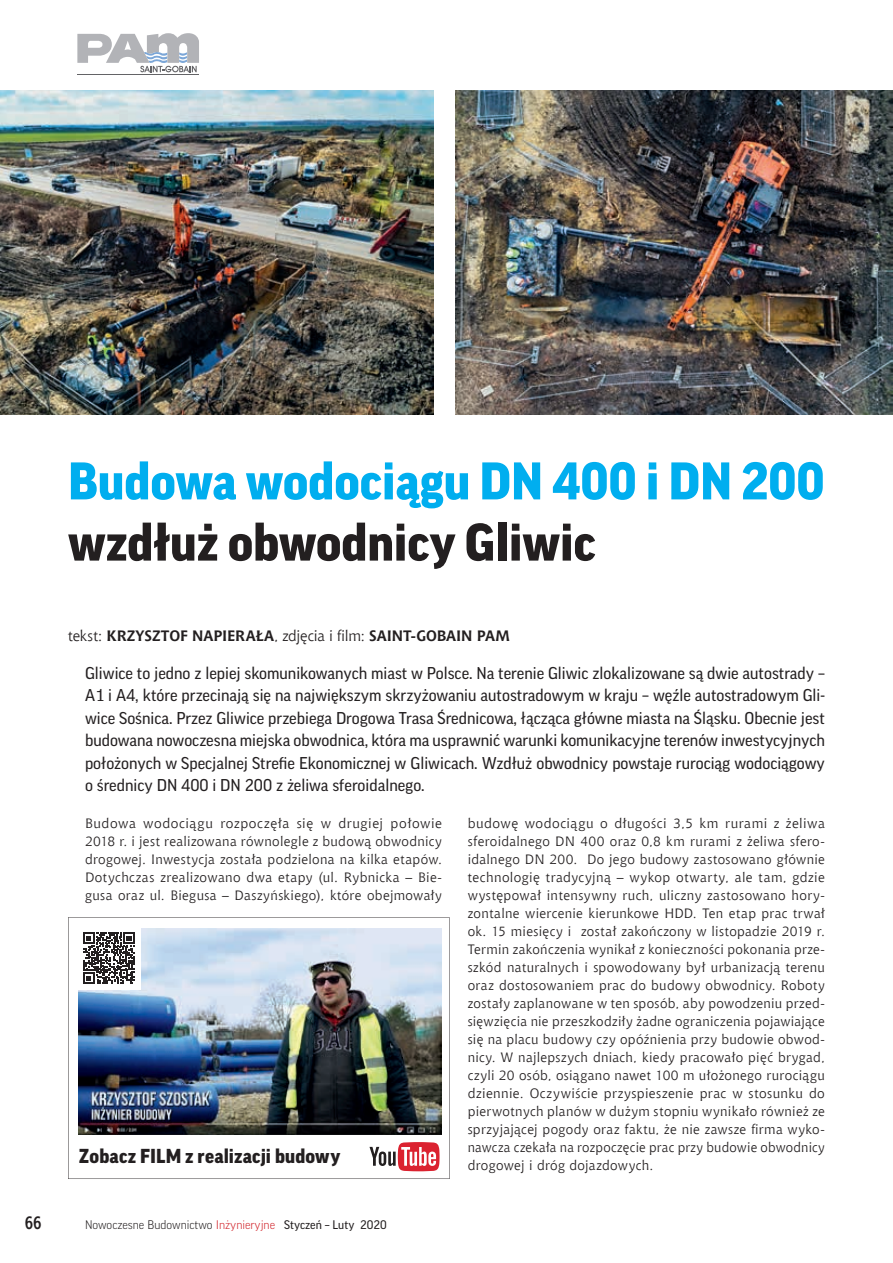
<style>
.page{position:relative;width:893px;height:1263px;background:#fff}
.page>*{position:absolute;margin:0;border:0;box-sizing:border-box;transform-origin:0 0}
.t1{font:900 51px "Good Pro";color:#00aeef}
.t2{font:900 51px "Good Pro";color:#231f20}
.t3{font:900 19.5px "Good Pro";letter-spacing:.01em;color:#231f20}
.t4{font:700 18px "Aerton Cnd EFN";color:#231f20}
.t5{font:16.5px/22.5px "Good Pro";color:#231f20;text-align:justify}
.t6{font:700 15px "Chianti EU";letter-spacing:-.005em;color:#231f20}
.t7{font:13.5px/18px "Chianti EU";letter-spacing:.025em;color:#231f20;text-align:justify}
.t8{font:300 12px "Good Pro";color:#231f20}
.s1{font-weight:400}
.s2{color:#d1232a}
</style>
<div class="page">
<svg style="left:68px;top:917px;width:382px;height:262px"></svg>
<svg style="left:369px;top:1142px;width:71px;height:29px"></svg>
<img style="left:79px;top:928px;width:363px;height:206px">
<div style="left:77px;top:926px;width:64px;height:64px;background:#fff"></div>
<svg style="left:84px;top:933px;width:50px;height:50px"></svg>
<img style="left:0;top:90px;width:434px;height:324px">
<img style="left:455px;top:90px;width:438px;height:324px">
<svg style="left:77px;top:33px;width:122px;height:39px"></svg>
<hr style="left:77px;top:75px;width:122px;height:1px;background:#636366">
<h1 class="t1" style="left:68px;top:452px;width:758px">Budowa wodociągu DN 400 i DN 200</h1>
<h1 class="t2" style="left:68px;top:514px;width:529px">wzdłuż obwodnicy Gliwic</h1>
<p class="t6" style="left:68px;top:626px;width:443px"><span class="s1">tekst:</span> KRZYSZTOF NAPIERAŁA<span class="s1">, zdjęcia i film:</span> SAINT-GOBAIN PAM</p>
<p class="t5" style="left:85px;top:661px;width:741px">Gliwice to jedno z lepiej skomunikowanych miast w Polsce. Na terenie Gliwic zlokalizowane są dwie autostrady – A1 i A4, które przecinają się na największym skrzyżowaniu autostradowym w kraju – węźle autostradowym Gli&shy;wice Sośnica. Przez Gliwice przebiega Drogowa Trasa Średnicowa, łącząca główne miasta na Śląsku. Obecnie jest budowana nowoczesna miejska obwodnica, która ma usprawnić warunki komunikacyjne terenów inwestycyjnych położonych w Specjalnej Strefie Ekonomicznej w Gliwicach. Wzdłuż obwodnicy powstaje rurociąg wodociągowy o średnicy DN 400 i DN 200 z żeliwa sferoidalnego.</p>
<p class="t7" style="left:85px;top:814px;width:358px">Budowa wodociągu rozpoczęła się w drugiej połowie 2018 r. i jest realizowana równolegle z budową obwodnicy drogowej. Inwestycja została podzielona na kilka etapów.<br>Dotychczas zrealizowano dwa etapy (ul. Rybnicka – Bie&shy;gusa oraz ul. Biegusa – Daszyńskiego), które obejmowały</p>
<p class="t7" style="left:468px;top:814px;width:359px">budowę wodociągu o długości 3,5 km rurami z żeliwa sferoidalnego DN 400 oraz 0,8 km rurami z żeliwa sfero&shy;idalnego DN 200. Do jego budowy zastosowano głównie technologię tradycyjną – wykop otwarty, ale tam, gdzie występował intensywny ruch, uliczny zastosowano hory&shy;zontalne wiercenie kierunkowe HDD. Ten etap prac trwał ok. 15 miesięcy i został zakończony w listopadzie 2019 r.<br>Termin zakończenia wynikał z konieczności pokonania prze&shy;szkód naturalnych i spowodowany był urbanizacją terenu oraz dostosowaniem prac do budowy obwodnicy. Roboty zostały zaplanowane w ten sposób, aby powodzeniu przed&shy;sięwzięcia nie przeszkodziły żadne ograniczenia pojawiające się na placu budowy czy opóźnienia przy budowie obwod&shy;nicy. W najlepszych dniach, kiedy pracowało pięć brygad, czyli 20 osób, osiągano nawet 100 m ułożonego rurociągu dziennie. Oczywiście przyspieszenie prac w stosunku do pierwotnych planów w dużym stopniu wynikało również ze sprzyjającej pogody oraz faktu, że nie zawsze firma wyko&shy;nawcza czekała na rozpoczęcie prac przy budowie obwodnicy drogowej i dróg dojazdowych.</p>
<h2 class="t3" style="left:79px;top:1145px;width:263px">Zobacz FILM z realizacji budowy</h2>
<h3 class="t4" style="left:25px;top:1212px;width:18px">66</h3>
<p class="t8" style="left:85px;top:1218px;width:303px">Nowoczesne Budownictwo <span class="s2">Inżynieryjne</span> <span class="s1">Styczeń – Luty 2020</span></p>
</div>
